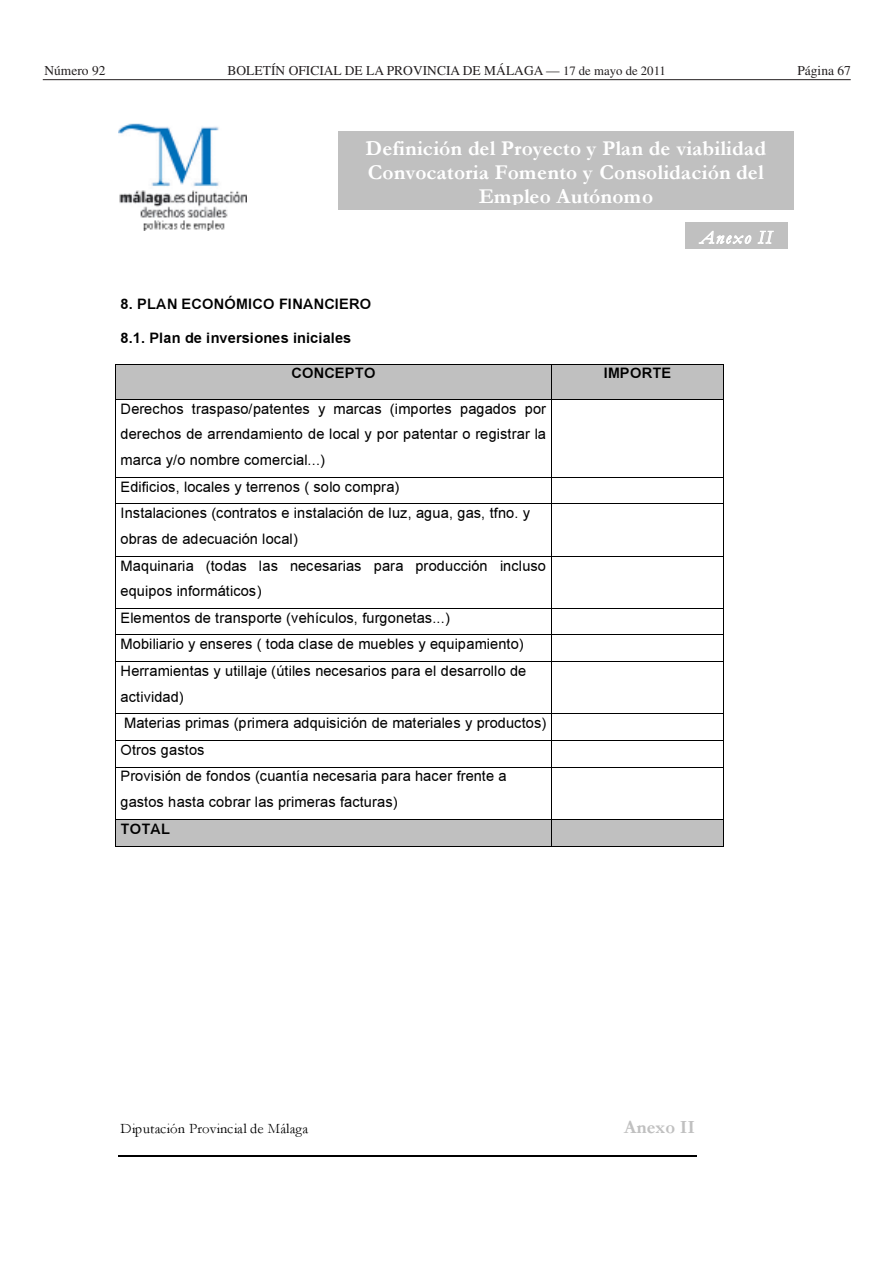
<style>
.page{position:relative;width:893px;height:1263px;background:#fff}
.page>*{position:absolute;margin:0;border:0;box-sizing:border-box;transform-origin:0 0}
.t1{font:21.45px/24.3px "Garamond Bold+T42+YWEUMP";letter-spacing:.005em;color:#fff;text-align:center}
.t2{font:18.75px "Garamond Bold+T42+YWEUMP";color:#c0c0c0}
.t3{font:18.75px "Garamond Italic+T42+RSNQRJ";letter-spacing:.085em;color:#fff}
.t4{font:14.55px/26.2px "Arial MT+T42+DQVTWB";letter-spacing:.01em;color:#000}
.t5{font:14.55px "Arial Bold MT+T42+YMVZGX";letter-spacing:.01em;color:#000}
.t6{font:14.55px "Garamond+T42+WWGPCY";color:#000}
.t7{font:13.5px "Times";color:#231f20}
.s1{font-size:12.75px}
.s2{color:#fff}
</style>
<div class="page">
<hr style="left:43px;top:79px;width:808px;height:1px;background:#231f20">
<img style="left:118px;top:123px;width:129px;height:107px">
<hr style="left:119px;top:1155px;width:578px;height:2px;background:#000">
<div style="left:338px;top:131px;width:455px;height:79px;background:#c0c0c0"></div>
<div style="left:686px;top:222px;width:102px;height:26px;background:#c0c0c0"></div>
<div style="left:116px;top:365px;width:435px;height:34px;background:#c0c0c0"></div>
<div style="left:552px;top:365px;width:171px;height:34px;background:#c0c0c0"></div>
<hr style="left:116px;top:364px;width:435px;height:1px;background:#000">
<hr style="left:552px;top:364px;width:171px;height:1px;background:#000">
<hr style="left:115px;top:365px;width:1px;height:34px;background:#000">
<hr style="left:551px;top:365px;width:1px;height:34px;background:#000">
<hr style="left:723px;top:365px;width:1px;height:34px;background:#000">
<hr style="left:116px;top:399px;width:435px;height:1px;background:#000">
<hr style="left:552px;top:399px;width:171px;height:1px;background:#000">
<hr style="left:115px;top:400px;width:1px;height:77px;background:#000">
<hr style="left:551px;top:400px;width:1px;height:77px;background:#000">
<hr style="left:723px;top:400px;width:1px;height:77px;background:#000">
<hr style="left:116px;top:477px;width:435px;height:1px;background:#000">
<hr style="left:552px;top:477px;width:171px;height:1px;background:#000">
<svg style="left:115px;top:477px;width:1px;height:27px"></svg>
<hr style="left:116px;top:503px;width:435px;height:1px;background:#000">
<svg style="left:551px;top:477px;width:1px;height:27px"></svg>
<hr style="left:552px;top:503px;width:171px;height:1px;background:#000">
<svg style="left:723px;top:477px;width:1px;height:27px"></svg>
<hr style="left:115px;top:504px;width:1px;height:52px;background:#000">
<hr style="left:551px;top:504px;width:1px;height:52px;background:#000">
<hr style="left:723px;top:504px;width:1px;height:52px;background:#000">
<hr style="left:116px;top:556px;width:435px;height:1px;background:#000">
<hr style="left:552px;top:556px;width:171px;height:1px;background:#000">
<hr style="left:115px;top:557px;width:1px;height:51px;background:#000">
<hr style="left:551px;top:557px;width:1px;height:51px;background:#000">
<hr style="left:723px;top:557px;width:1px;height:51px;background:#000">
<hr style="left:116px;top:608px;width:435px;height:1px;background:#000">
<hr style="left:552px;top:608px;width:171px;height:1px;background:#000">
<hr style="left:116px;top:634px;width:435px;height:1px;background:#000">
<hr style="left:552px;top:634px;width:171px;height:1px;background:#000">
<svg style="left:115px;top:608px;width:1px;height:54px"></svg>
<hr style="left:116px;top:661px;width:435px;height:1px;background:#000">
<svg style="left:551px;top:608px;width:1px;height:54px"></svg>
<hr style="left:552px;top:661px;width:171px;height:1px;background:#000">
<svg style="left:723px;top:608px;width:1px;height:54px"></svg>
<hr style="left:115px;top:662px;width:1px;height:51px;background:#000">
<hr style="left:551px;top:662px;width:1px;height:51px;background:#000">
<hr style="left:723px;top:662px;width:1px;height:51px;background:#000">
<hr style="left:116px;top:713px;width:435px;height:1px;background:#000">
<hr style="left:552px;top:713px;width:171px;height:1px;background:#000">
<hr style="left:116px;top:740px;width:435px;height:1px;background:#000">
<hr style="left:552px;top:740px;width:171px;height:1px;background:#000">
<svg style="left:115px;top:713px;width:1px;height:54px"></svg>
<hr style="left:116px;top:766px;width:435px;height:1px;background:#000">
<svg style="left:551px;top:713px;width:1px;height:54px"></svg>
<hr style="left:552px;top:766px;width:171px;height:1px;background:#000">
<svg style="left:723px;top:713px;width:1px;height:54px"></svg>
<hr style="left:115px;top:767px;width:1px;height:52px;background:#000">
<hr style="left:551px;top:767px;width:1px;height:52px;background:#000">
<hr style="left:723px;top:767px;width:1px;height:52px;background:#000">
<div style="left:116px;top:820px;width:435px;height:25px;background:#c0c0c0"></div>
<div style="left:552px;top:820px;width:171px;height:25px;background:#c0c0c0"></div>
<hr style="left:116px;top:819px;width:435px;height:1px;background:#000">
<hr style="left:552px;top:819px;width:171px;height:1px;background:#000">
<svg style="left:115px;top:819px;width:1px;height:28px"></svg>
<hr style="left:116px;top:846px;width:435px;height:1px;background:#000">
<svg style="left:551px;top:819px;width:1px;height:28px"></svg>
<hr style="left:552px;top:846px;width:171px;height:1px;background:#000">
<svg style="left:723px;top:819px;width:1px;height:28px"></svg>
<p class="t7" style="left:44px;top:65px;width:63px">Número 92</p>
<p class="t7" style="left:228px;top:65px;width:440px">BOLETÍN OFICIAL DE LA PROVINCIA DE MÁLAGA — <span class="s1">17 de mayo de 2011</span></p>
<p class="t7" style="left:797px;top:65px;width:62px">Página 67<span class="s2">#</span></p>
<h1 class="t1" style="left:366px;top:138px;width:402px">Definición del Proyecto y Plan de viabilidad<br>Convocatoria Fomento y Consolidación del<br>Empleo Autónomo</h1>
<p class="t3" style="left:700px;top:226px;width:73px">Anexo II</p>
<p class="t5" style="left:121px;top:295px;width:252px">8. PLAN ECONÓMICO FINANCIERO</p>
<p class="t5" style="left:121px;top:329px;width:232px">8.1. Plan de inversiones iniciales</p>
<p class="t5" style="left:291px;top:365px;width:85px">CONCEPTO</p>
<p class="t5" style="left:604px;top:365px;width:69px">IMPORTE</p>
<p class="t4" style="left:121px;top:397px;width:427px">Derechos traspaso/patentes y marcas (importes pagados por derechos de arrendamiento de local y por patentar o registrar la marca y/o nombre comercial...)<br>Edificios, locales y terrenos ( solo compra)<br>Instalaciones (contratos e instalación de luz, agua, gas, tfno. y obras de adecuación local)<br>Maquinaria (todas las necesarias para producción incluso equipos informáticos)<br>Elementos de transporte (vehículos, furgonetas...)<br>Mobiliario y enseres ( toda clase de muebles y equipamiento)<br>Herramientas y utillaje (útiles necesarios para el desarrollo de actividad)<br>Materias primas (primera adquisición de materiales y productos)<br>Otros gastos<br>Provisión de fondos (cuantía necesaria para hacer frente a gastos hasta cobrar las primeras facturas)</p>
<p class="t5" style="left:121px;top:820px;width:51px">TOTAL</p>
<p class="t6" style="left:121px;top:1123px;width:189px">Diputación Provincial de Málaga</p>
<p class="t2" style="left:624px;top:1120px;width:72px">Anexo II</p>
</div>
